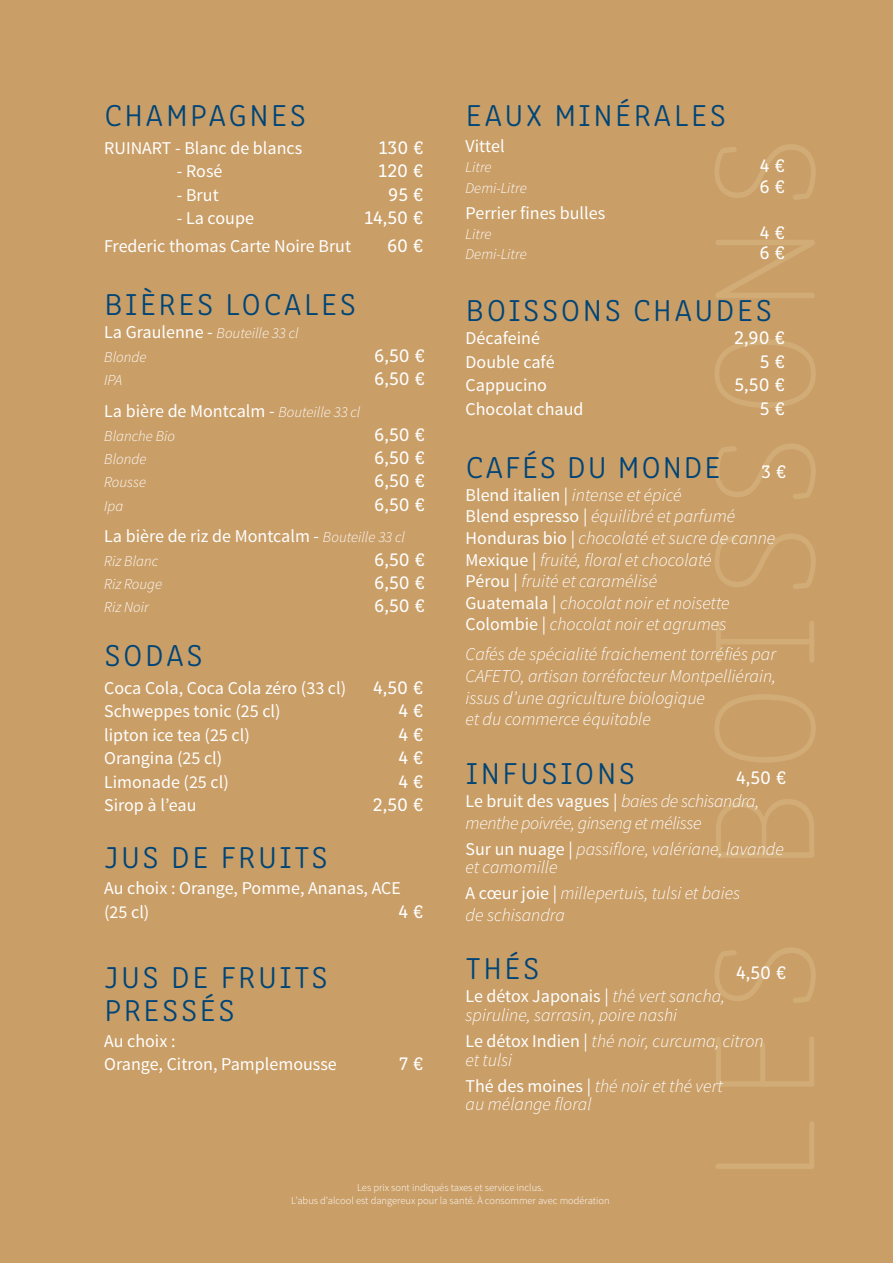
<style>
.page{position:relative;width:893px;height:1263px;background:#ca9e67}
.page>*{position:absolute;margin:0;border:0;box-sizing:border-box;transform-origin:0 0}
.t1{font:100 150px "Clone Rounded";letter-spacing:.1em;color:#fff}
.t2{font:300 31.5px/33px "Clone Rounded";letter-spacing:.08em;color:#004577}
.t3{font:300 31.5px "Clone Rounded";letter-spacing:.06em;color:#004577}
.t4{font:19.5px "Clone Rounded";color:#fff}
.t5{font:italic 300 18px/21.6px "Source Sans Pro";color:#fff}
.t6{font:18px/23.4px "Source Sans Pro";color:#fff}
.t7{font:italic 300 18px/21.6px "Source Sans Pro";letter-spacing:-.02em;color:#fff}
.t8{font:italic 300 15px/23.4px "Source Sans Pro";color:#fff}
.t9{font:300 10.5px "Source Sans Pro";color:#fff}
.s1{font-weight:400;font-style:normal;font-size:18px}
.s2{font-weight:300;font-style:italic;font-size:15px}
.s3{font-weight:400;font-style:normal}
</style>
<div class="page">
<h2 class="t2" style="left:104px;top:97px;width:203px">CHAMPAGNES</h2>
<p class="t6" style="left:104px;top:136px;width:200px">RUINART - Blanc de blancs</p>
<p class="t4" style="left:379px;top:133px;width:47px">130 €</p>
<p class="t6" style="left:177px;top:160px;width:47px">- Rosé</p>
<p class="t4" style="left:379px;top:156px;width:47px">120 €</p>
<p class="t6" style="left:177px;top:183px;width:43px">- Brut</p>
<p class="t4" style="left:388px;top:180px;width:37px">95 €</p>
<p class="t6" style="left:177px;top:207px;width:79px">- La coupe</p>
<p class="t4" style="left:365px;top:203px;width:61px">14,50 €</p>
<p class="t6" style="left:104px;top:234px;width:248px">Frederic thomas Carte Noire Brut</p>
<p class="t4" style="left:387px;top:231px;width:38px">60 €</p>
<h2 class="t2" style="left:104px;top:286px;width:253px">BIÈRES LOCALES</h2>
<p class="t8" style="left:104px;top:322px;width:196px"><span class="s1">La Graulenne -</span> Bouteille 33 cl<br>Blonde</p>
<p class="t4" style="left:374px;top:341px;width:53px">6,50 €</p>
<p class="t8" style="left:104px;top:369px;width:20px">IPA</p>
<p class="t4" style="left:374px;top:364px;width:53px">6,50 €</p>
<p class="t6" style="left:104px;top:400px;width:258px">La bière de Montcalm - <span class="s2">Bouteille 33 cl</span></p>
<p class="t8" style="left:104px;top:424px;width:72px">Blanche Bio</p>
<p class="t4" style="left:374px;top:419px;width:53px">6,50 €</p>
<p class="t8" style="left:104px;top:447px;width:44px">Blonde</p>
<p class="t4" style="left:374px;top:443px;width:53px">6,50 €</p>
<p class="t8" style="left:104px;top:471px;width:43px">Rousse</p>
<p class="t4" style="left:374px;top:466px;width:53px">6,50 €</p>
<p class="t8" style="left:104px;top:494px;width:21px">Ipa</p>
<p class="t4" style="left:374px;top:490px;width:53px">6,50 €</p>
<p class="t6" style="left:104px;top:525px;width:302px">La bière de riz de Montcalm - <span class="s2">Bouteille 33 cl</span></p>
<p class="t8" style="left:104px;top:549px;width:56px">Riz Blanc</p>
<p class="t4" style="left:374px;top:545px;width:53px">6,50 €</p>
<p class="t8" style="left:104px;top:572px;width:59px">Riz Rouge</p>
<p class="t4" style="left:374px;top:568px;width:53px">6,50 €</p>
<p class="t8" style="left:104px;top:596px;width:46px">Riz Noir</p>
<p class="t4" style="left:374px;top:591px;width:53px">6,50 €</p>
<h2 class="t2" style="left:104px;top:637px;width:100px">SODAS</h2>
<p class="t6" style="left:104px;top:677px;width:243px">Coca Cola, Coca Cola zéro (33 cl)</p>
<p class="t4" style="left:373px;top:673px;width:52px">4,50 €</p>
<p class="t6" style="left:104px;top:700px;width:178px">Schweppes tonic (25 cl)</p>
<p class="t4" style="left:398px;top:696px;width:27px">4 €</p>
<p class="t6" style="left:104px;top:723px;width:147px">lipton ice tea (25 cl)</p>
<p class="t4" style="left:398px;top:720px;width:27px">4 €</p>
<p class="t6" style="left:104px;top:747px;width:120px">Orangina (25 cl)</p>
<p class="t4" style="left:398px;top:743px;width:27px">4 €</p>
<p class="t6" style="left:104px;top:770px;width:126px">Limonade (25 cl)</p>
<p class="t4" style="left:398px;top:767px;width:27px">4 €</p>
<p class="t6" style="left:104px;top:794px;width:94px">Sirop à l’eau</p>
<p class="t4" style="left:373px;top:790px;width:52px">2,50 €</p>
<h2 class="t2" style="left:104px;top:839px;width:225px">JUS DE FRUITS</h2>
<p class="t6" style="left:104px;top:877px;width:298px">Au choix : Orange, Pomme, Ananas, ACE (25 cl)</p>
<p class="t4" style="left:398px;top:897px;width:27px">4 €</p>
<h2 class="t2" style="left:104px;top:959px;width:225px">JUS DE FRUITS<br>PRESSÉS</h2>
<p class="t6" style="left:104px;top:1029px;width:234px">Au choix :<br>Orange, Citron, Pamplemousse</p>
<p class="t4" style="left:399px;top:1049px;width:26px">7 €</p>
<h2 class="t2" style="left:466px;top:97px;width:262px">EAUX MINÉRALES</h2>
<p class="t6" style="left:466px;top:135px;width:41px">Vittel</p>
<p class="t8" style="left:466px;top:156px;width:28px">Litre</p>
<p class="t4" style="left:760px;top:151px;width:27px">4 €</p>
<p class="t8" style="left:466px;top:176px;width:63px">Demi-Litre</p>
<p class="t4" style="left:759px;top:172px;width:27px">6 €</p>
<p class="t6" style="left:466px;top:201px;width:141px">Perrier fines bulles</p>
<p class="t8" style="left:466px;top:222px;width:28px">Litre</p>
<p class="t4" style="left:760px;top:218px;width:27px">4 €</p>
<p class="t8" style="left:466px;top:243px;width:63px">Demi-Litre</p>
<p class="t4" style="left:759px;top:238px;width:27px">6 €</p>
<h1 class="t1" style="left:663px;top:1184px;width:1051px;rotate:-90deg">LES BOISSONS</h1>
<h2 class="t2" style="left:466px;top:292px;width:308px">BOISSONS CHAUDES</h2>
<p class="t6" style="left:466px;top:327px;width:76px">Décafeiné</p>
<p class="t4" style="left:734px;top:323px;width:52px">2,90 €</p>
<p class="t6" style="left:466px;top:350px;width:90px">Double café</p>
<p class="t4" style="left:760px;top:347px;width:27px">5 €</p>
<p class="t6" style="left:466px;top:374px;width:83px">Cappucino</p>
<p class="t4" style="left:734px;top:370px;width:52px">5,50 €</p>
<p class="t6" style="left:466px;top:397px;width:119px">Chocolat chaud</p>
<p class="t4" style="left:760px;top:394px;width:27px">5 €</p>
<h2 class="t3" style="left:466px;top:445px;width:256px">CAFÉS DU MONDE</h2>
<p class="t4" style="left:761px;top:457px;width:27px">3 €</p>
<p class="t5" style="left:466px;top:484px;width:311px"><span class="s3">Blend italien |</span> intense et épicé<br><span class="s3">Blend espresso |</span> équilibré et parfumé <span class="s3">Honduras bio |</span> chocolaté et sucre de canne <span class="s3">Mexique |</span> fruité, floral et chocolaté<br><span class="s3">Pérou |</span> fruité et caramélisé<br><span class="s3">Guatemala |</span> chocolat noir et noisette <span class="s3">Colombie |</span> chocolat noir et agrumes</p>
<p class="t5" style="left:466px;top:644px;width:312px">Cafés de spécialité fraichement torréfiés par CAFETO, artisan torréfacteur Montpelliérain, issus d’une agriculture biologique<br>et du commerce équitable</p>
<h2 class="t2" style="left:466px;top:754px;width:171px">INFUSIONS</h2>
<p class="t4" style="left:736px;top:763px;width:52px">4,50 €</p>
<p class="t7" style="left:466px;top:790px;width:295px"><span class="s3">Le bruit des vagues |</span> baies de schisandra, menthe poivrée, ginseng et mélisse</p>
<p class="t5" style="left:466px;top:839px;width:320px;line-height:18.6px"><span class="s3">Sur un nuage |</span> passiflore, valériane, lavande et camomille</p>
<p class="t5" style="left:466px;top:882px;width:276px"><span class="s3">A cœur joie |</span> millepertuis, tulsi et baies de schisandra</p>
<h2 class="t2" style="left:466px;top:950px;width:75px">THÉS</h2>
<p class="t4" style="left:736px;top:958px;width:52px">4,50 €</p>
<p class="t5" style="left:466px;top:986px;width:261px;line-height:19.2px"><span class="s3">Le détox Japonais |</span> thé vert sancha, spiruline, sarrasin, poire nashi</p>
<p class="t5" style="left:466px;top:1032px;width:300px;line-height:18.6px"><span class="s3">Le détox Indien |</span> thé noir, curcuma, citron et tulsi</p>
<p class="t5" style="left:466px;top:1076px;width:259px;line-height:18.6px"><span class="s3">Thé des moines |</span> thé noir et thé vert au mélange floral</p>
<p class="t9" style="left:357px;top:1181px;width:188px">Les prix sont indiqués taxes et service inclus.</p>
<p class="t9" style="left:291px;top:1194px;width:320px">L’abus d’alcool est dangereux pour la santé. À consommer avec modération</p>
</div>
